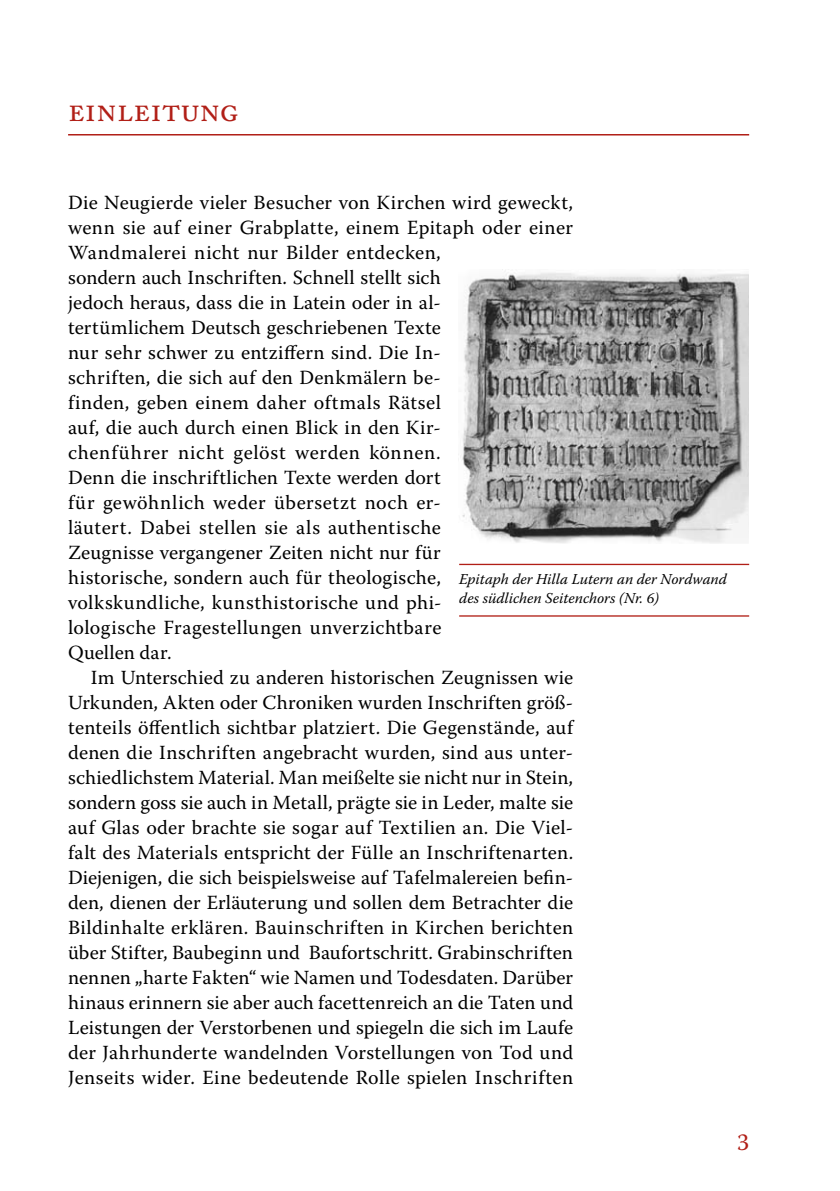
<style>
.page{position:relative;width:840px;height:1191px;background:#fff}
.page>*{position:absolute;margin:0;border:0;box-sizing:border-box;transform-origin:0 0}
.t1{font:34px "Adobe Caslon Pro";letter-spacing:.015em;color:#b11f17}
.t2{font:24px "Warnock Pro";color:#b11f17}
.t3{font:20px "Warnock Pro";letter-spacing:.015em;color:#000}
.t4{font:italic 15px/18.6px "Warnock Pro";color:#000}
</style>
<div class="page">
<hr style="left:68px;top:134px;width:680px;height:1px;background:#b11f17">
<img style="left:458px;top:272px;width:289px;height:271px">
<hr style="left:459px;top:564px;width:289px;height:1px;background:#b11f17">
<hr style="left:459px;top:615px;width:289px;height:1px;background:#b11f17">
<p class="t1" style="left:68px;top:89px;width:171px">Einleitung</p>
<p class="t3" style="left:68px;top:190px;width:506px">Die Neugierde vieler Besucher von Kirchen wird geweckt,</p>
<p class="t3" style="left:68px;top:215px;width:506px">wenn sie auf einer Grabplatte, einem Epitaph oder einer</p>
<p class="t3" style="left:68px;top:240px;width:374px">Wandmalerei nicht nur Bilder entdecken,</p>
<p class="t3" style="left:68px;top:265px;width:374px">sondern auch Inschriften. Schnell stellt sich</p>
<p class="t3" style="left:68px;top:290px;width:374px">jedoch heraus, dass die in Latein oder in al-</p>
<p class="t3" style="left:68px;top:315px;width:374px">tertümlichem Deutsch geschriebenen Texte</p>
<p class="t3" style="left:68px;top:340px;width:374px">nur sehr schwer zu entziffern sind. Die In-</p>
<p class="t3" style="left:68px;top:365px;width:374px">schriften, die sich auf den Denkmälern be-</p>
<p class="t3" style="left:68px;top:390px;width:374px">finden, geben einem daher oftmals Rätsel</p>
<p class="t3" style="left:68px;top:415px;width:374px">auf, die auch durch einen Blick in den Kir-</p>
<p class="t3" style="left:68px;top:440px;width:374px">chenführer nicht gelöst werden können.</p>
<p class="t3" style="left:68px;top:465px;width:374px">Denn die inschriftlichen Texte werden dort</p>
<p class="t3" style="left:68px;top:490px;width:374px">für gewöhnlich weder übersetzt noch er-</p>
<p class="t3" style="left:68px;top:515px;width:374px">läutert. Dabei stellen sie als authentische</p>
<p class="t3" style="left:68px;top:540px;width:374px">Zeugnisse vergangener Zeiten nicht nur für</p>
<p class="t3" style="left:68px;top:565px;width:374px">historische, sondern auch für theologische,</p>
<p class="t3" style="left:68px;top:590px;width:375px">volkskundliche, kunsthistorische und phi-</p>
<p class="t3" style="left:68px;top:615px;width:374px">lologische Fragestellungen unverzichtbare</p>
<p class="t3" style="left:68px;top:640px;width:105px">Quellen dar.</p>
<p class="t3" style="left:91px;top:665px;width:483px">Im Unterschied zu anderen historischen Zeugnissen wie</p>
<p class="t3" style="left:68px;top:690px;width:506px">Urkunden, Akten oder Chroniken wurden Inschriften größ-</p>
<p class="t3" style="left:68px;top:715px;width:506px">tenteils öffentlich sichtbar platziert. Die Gegenstände, auf</p>
<p class="t3" style="left:68px;top:740px;width:506px">denen die Inschriften angebracht wurden, sind aus unter-</p>
<p class="t3" style="left:68px;top:765px;width:506px">schiedlichstem Material. Man meißelte sie nicht nur in Stein,</p>
<p class="t3" style="left:68px;top:790px;width:506px">sondern goss sie auch in Metall, prägte sie in Leder, malte sie</p>
<p class="t3" style="left:68px;top:815px;width:506px">auf Glas oder brachte sie sogar auf Textilien an. Die Viel-</p>
<p class="t3" style="left:68px;top:840px;width:506px">falt des Materials entspricht der Fülle an Inschriftenarten.</p>
<p class="t3" style="left:68px;top:865px;width:506px">Diejenigen, die sich beispielsweise auf Tafelmalereien befin-</p>
<p class="t3" style="left:68px;top:890px;width:506px">den, dienen der Erläuterung und sollen dem Betrachter die</p>
<p class="t3" style="left:68px;top:915px;width:506px">Bildinhalte erklären. Bauinschriften in Kirchen berichten</p>
<p class="t3" style="left:68px;top:940px;width:506px">über Stifter, Baubeginn und Baufortschritt. Grabinschriften</p>
<p class="t3" style="left:68px;top:965px;width:506px">nennen „harte Fakten“ wie Namen und Todesdaten. Darüber</p>
<p class="t3" style="left:68px;top:990px;width:506px">hinaus erinnern sie aber auch facettenreich an die Taten und</p>
<p class="t3" style="left:68px;top:1015px;width:506px">Leistungen der Verstorbenen und spiegeln die sich im Laufe</p>
<p class="t3" style="left:68px;top:1040px;width:506px">der Jahrhunderte wandelnden Vorstellungen von Tod und</p>
<p class="t3" style="left:68px;top:1065px;width:506px">Jenseits wider. Eine bedeutende Rolle spielen Inschriften</p>
<p class="t4" style="left:459px;top:569px;width:269px">Epitaph der Hilla Lutern an der Nordwand des südlichen Seitenchors (Nr. 6)</p>
<p class="t2" style="left:736px;top:1127px;width:14px">3</p>
</div>
